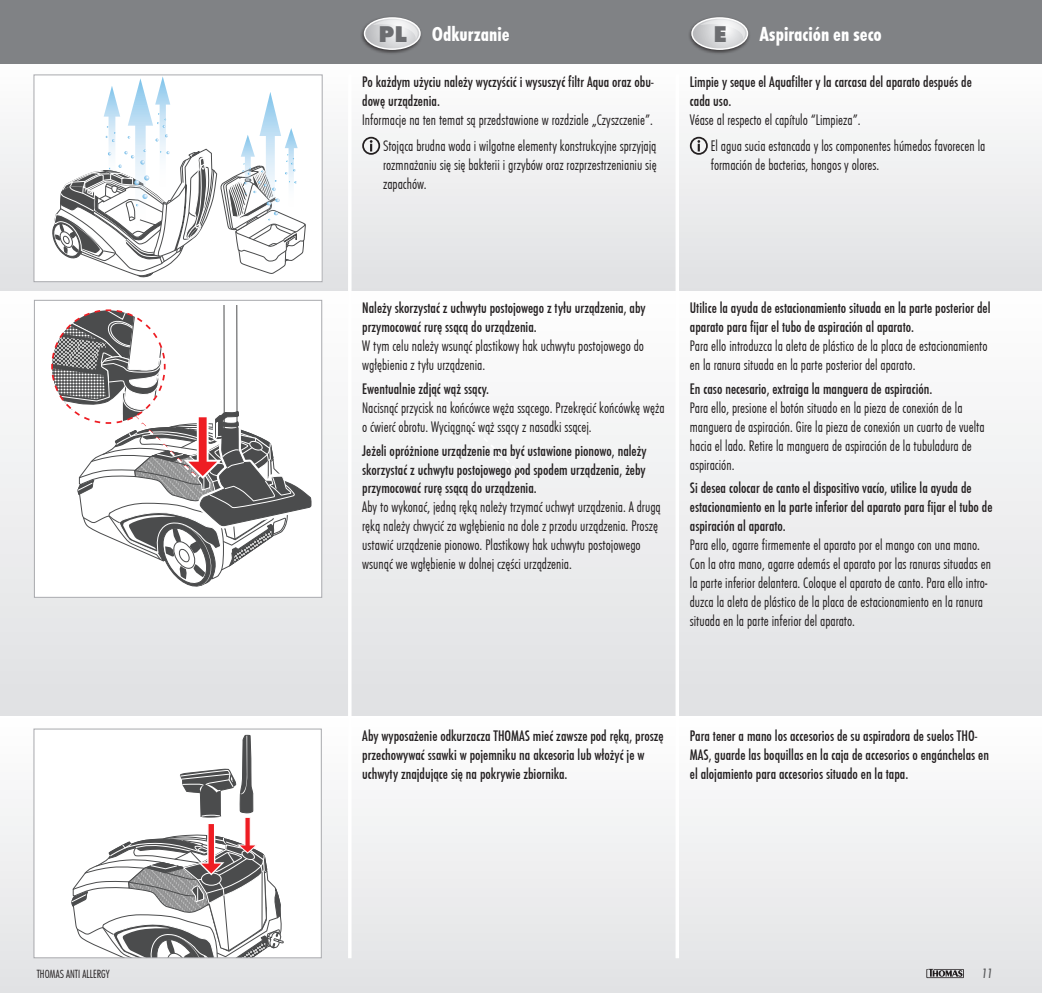
<style>
.page{position:relative;width:1042px;height:993px;background:#fff}
.page>*{position:absolute;margin:0;border:0;box-sizing:border-box;transform-origin:0 0}
.t1{font:800 23.62px "Function";color:#6c6d70}
.t2{font:700 21px "Futura Con";color:#fff}
._9_p_Fließtext_mediu{font:300 15.75px/18.9px "Futura Con";color:#231f20}
._9_p_Fließtext_mediu-2{font:500 15.75px/18.9px "Futura Con";color:#231f20}
.t3{font:italic 500 14px "Futura Con";color:#57585a}
.t4{font:300 12.25px "Futura Con";color:#231f20}
.s1{font-weight:300}
.s2{font-weight:500}
</style>
<div class="page">
<div style="left:0;top:288px;width:1042px;height:428px;background:linear-gradient(to bottom,#fefefe,#e0e1e3)"></div>
<div style="left:0;top:716px;width:1042px;height:276px;background:linear-gradient(to bottom,#fefefe,#e1e2e4)"></div>
<div style="left:0;top:61px;width:1042px;height:230px;background:linear-gradient(to bottom,#fafafa,#e2e3e5)"></div>
<div style="left:0;top:0;width:1042px;height:63px;background:#808285"></div>
<div style="left:34px;top:728px;width:287px;height:229px;background:#fff"></div>
<svg style="left:71px;top:734px;width:212px;height:221px"></svg>
<div style="left:34px;top:728px;width:288px;height:229px;border:1px solid #a8a9ad"></div>
<div style="left:34px;top:300px;width:288px;height:297px;background:#fff"></div>
<div style="left:34px;top:300px;width:288px;height:297px;border:1px solid #a8a9ad"></div>
<div style="left:34px;top:75px;width:288px;height:206px;background:#fff"></div>
<svg style="left:52px;top:76px;width:253px;height:201px"></svg>
<div style="left:34px;top:74px;width:289px;height:208px;border:1px solid #a8a9ad"></div>
<div style="left:687px;top:15px;width:64px;height:39px;background:#231f20;opacity:.75"></div>
<div style="left:691px;top:17px;width:57px;height:33px;border:1px solid #fff;border-radius:50%"></div>
<svg style="left:692px;top:18px;width:55px;height:31px;background:#cdced0"></svg>
<div style="left:362px;top:137px;width:18px;height:18px;border:2px solid #231f20;border-radius:50%"></div>
<svg style="left:370px;top:140px;width:2px;height:11px"></svg>
<svg style="left:51px;top:305px;width:261px;height:282px"></svg>
<div style="left:360px;top:15px;width:64px;height:39px;background:#231f20;opacity:.75"></div>
<div style="left:364px;top:17px;width:57px;height:33px;border:1px solid #fff;border-radius:50%"></div>
<svg style="left:364px;top:18px;width:56px;height:31px;background:#cccdce"></svg>
<div style="left:690px;top:137px;width:18px;height:18px;border:2px solid #231f20;border-radius:50%"></div>
<svg style="left:697px;top:140px;width:3px;height:11px"></svg>
<div style="left:460px;top:414px;width:65px;height:65px;background:#f3f4f4"></div>
<hr style="left:675px;top:74px;width:4px;height:883px;background:#fff">
<hr style="left:348px;top:74px;width:3px;height:883px;background:#fff">
<svg style="left:926px;top:968px;width:38px;height:9px"></svg>
<p class="t1" style="left:378px;top:20px;width:30px">PL</p>
<p class="t2" style="left:432px;top:19px;width:79px">Odkurzanie</p>
<h1 class="t1" style="left:713px;top:20px;width:15px">E</h1>
<p class="t2" style="left:759px;top:19px;width:124px">Aspiración en seco</p>
<p class="_9_p_Fließtext_mediu-2" style="left:362px;top:72px;width:293px">Po każdym użyciu należy wyczyścić i wysuszyć filtr Aqua oraz obu&shy;dowę urządzenia.<br><span class="s1">Informacje na ten temat są przedstawione w rozdziale „Czyszczenie”.</span></p>
<p class="_9_p_Fließtext_mediu" style="left:383px;top:136px;width:275px;text-align:justify">Stojąca brudna woda i wilgotne elementy konstrukcyjne sprzyjają rozmnażaniu się się bakterii i grzybów oraz rozprzestrzenianiu się zapachów.</p>
<p class="_9_p_Fließtext_mediu-2" style="left:690px;top:72px;width:283px">Limpie y seque el Aquafilter y la carcasa del aparato después de cada uso.<br><span class="s1">Véase al respecto el capítulo “Limpieza”.</span></p>
<p class="_9_p_Fließtext_mediu" style="left:711px;top:136px;width:276px">El agua sucia estancada y los componentes húmedos favorecen la formación de bacterias, hongos y olores.</p>
<p class="_9_p_Fließtext_mediu-2" style="left:362px;top:298px;width:285px">Należy skorzystać z uchwytu postojowego z tyłu urządzenia, aby przymocować rurę ssącą do urządzenia.<br><span class="s1">W tym celu należy wsunąć plastikowy hak uchwytu postojowego do wgłębienia z tyłu urządzenia.</span></p>
<p class="_9_p_Fließtext_mediu" style="left:362px;top:378px;width:304px"><span class="s2">Ewentualnie zdjąć wąż ssący.<br></span>Nacisnąć przycisk na końcówce węża ssącego. Przekręcić końcówkę węża o ćwierć obrotu. Wyciągnąć wąż ssący z nasadki ssącej.</p>
<p class="_9_p_Fließtext_mediu" style="left:362px;top:440px;width:300px"><span class="s2">Jeżeli opróżnione urządzenie ma być ustawione pionowo, należy skorzystać z uchwytu postojowego pod spodem urządzenia, żeby przymocować rurę ssącą do urządzenia.<br></span>Aby to wykonać, jedną ręką należy trzymać uchwyt urządzenia. A drugą ręką należy chwycić za wgłębienia na dole z przodu urządzenia. Proszę ustawić urządzenie pionowo. Plastikowy hak uchwytu postojowego wsunąć we wgłębienie w dolnej części urządzenia.</p>
<p class="_9_p_Fließtext_mediu" style="left:690px;top:298px;width:302px"><span class="s2">Utilice la ayuda de estacionamiento situada en la parte posterior del aparato para fijar el tubo de aspiración al aparato.<br></span>Para ello introduzca la aleta de plástico de la placa de estacionamiento en la ranura situada en la parte posterior del aparato.</p>
<p class="_9_p_Fließtext_mediu" style="left:690px;top:378px;width:296px"><span class="s2">En caso necesario, extraiga la manguera de aspiración.<br></span>Para ello, presione el botón situado en la pieza de conexión de la manguera de aspiración. Gire la pieza de conexión un cuarto de vuelta hacia el lado. Retire la manguera de aspiración de la tubuladura de aspiración.</p>
<p class="_9_p_Fließtext_mediu" style="left:690px;top:478px;width:304px"><span class="s2">Si desea colocar de canto el dispositivo vacío, utilice la ayuda de estacionamiento en la parte inferior del aparato para fijar el tubo de aspiración al aparato.<br></span>Para ello, agarre firmemente el aparato por el mango con una mano.<br>Con la otra mano, agarre además el aparato por las ranuras situadas en la parte inferior delantera. Coloque el aparato de canto. Para ello intro&shy;duzca la aleta de plástico de la placa de estacionamiento en la ranura situada en la parte inferior del aparato.</p>
<p class="_9_p_Fließtext_mediu-2" style="left:362px;top:726px;width:303px">Aby wyposażenie odkurzacza THOMAS mieć zawsze pod ręką, proszę przechowywać ssawki w pojemniku na akcesoria lub włożyć je w uchwyty znajdujące się na pokrywie zbiornika.</p>
<p class="_9_p_Fließtext_mediu-2" style="left:690px;top:726px;width:301px">Para tener a mano los accesorios de su aspiradora de suelos THO-<br>MAS, guarde las boquillas en la caja de accesorios o engánchelas en el alojamiento para accesorios situado en la tapa.</p>
<p class="t4" style="left:37px;top:965px;width:74px">THOMAS ANTI ALLERGY</p>
<p class="t3" style="left:982px;top:963px;width:12px">11</p>
</div>
